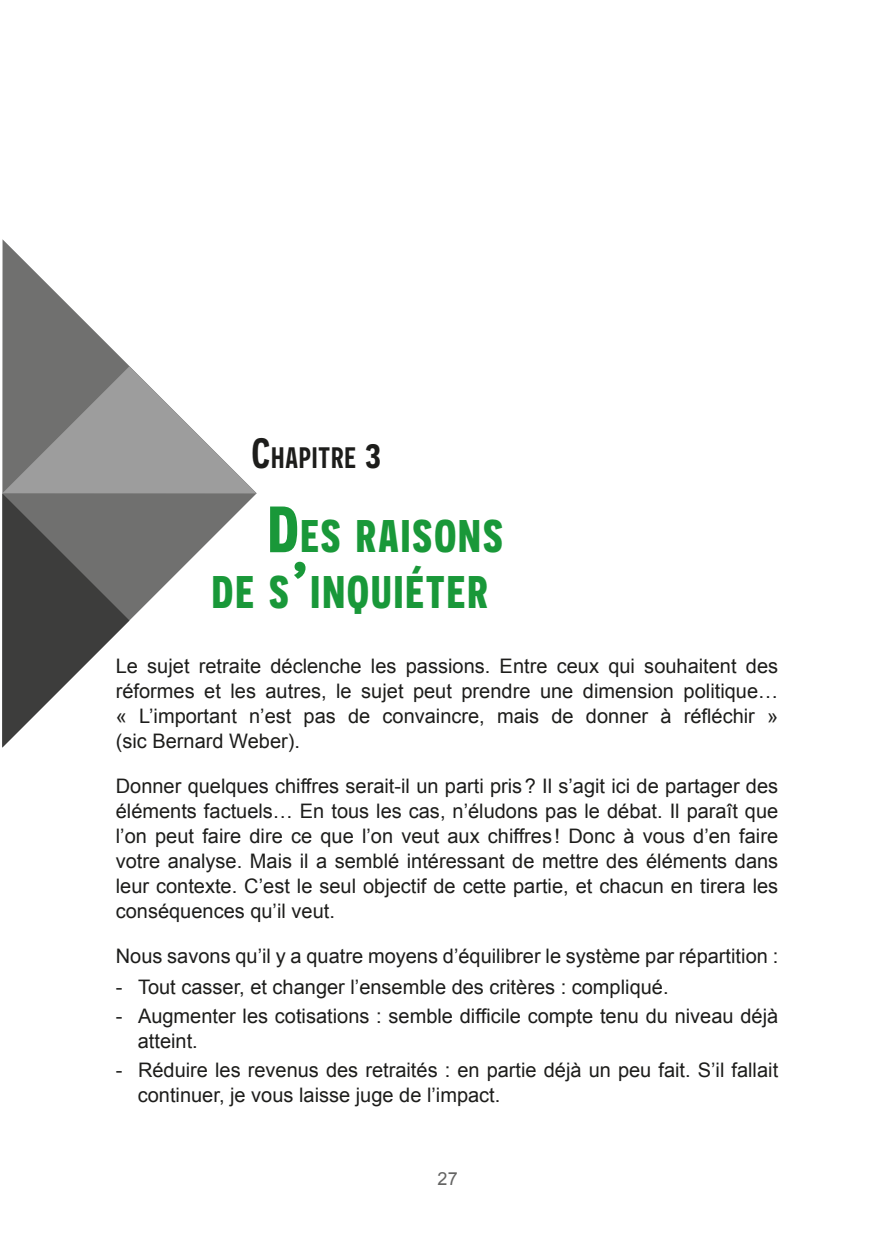
<style>
.page{position:relative;width:884px;height:1252px;background:#fff}
.page>*{position:absolute;margin:0;border:0;box-sizing:border-box;transform-origin:0 0}
._01-Titre_CHAPITRE_ok{font:700 45.6px/56px "Novecentosanscondensed";letter-spacing:.045em;color:#199839;scale:1.06 1}
._00-Numero_CHAPITRE_ok{font:600 29.6px "Novecentosanscondensed";letter-spacing:.03em;color:#1d1d1b;scale:1.04 1}
.TEXTE_COURANT_OK{font:20px/25px "Arial";color:#1d1d1b;text-align:justify}
.Texte_courant_avant_puce_ok{font:20px "Arial";color:#1d1d1b}
.t1{font:18px "Arial";color:#646463}
.s1{font-size:42.2px}
.s2{font-size:65.2px}
</style>
<div class="page">
<svg style="left:2px;top:239px;width:255px;height:255px"></svg>
<svg style="left:2px;top:366px;width:254px;height:382px"></svg>
<p class="_00-Numero_CHAPITRE_ok" style="left:252px;top:441px;width:126px"><span class="s1">C</span>HAPITRE <span class="s1">3</span></p>
<p class="_01-Titre_CHAPITRE_ok" style="left:212px;top:508px;width:276px;text-indent:56px"><span class="s2">D</span>ES RAISONS<br>DE S<span class="s2">’</span>INQUIÉTER</p>
<p class="TEXTE_COURANT_OK" style="left:116px;top:654px;width:663px">Le sujet retraite déclenche les passions. Entre ceux qui souhaitent des réformes et les autres, le sujet peut prendre une dimension politique… « L’important n’est pas de convaincre, mais de donner à réfléchir » (sic Bernard Weber).</p>
<p class="TEXTE_COURANT_OK" style="left:116px;top:774px;width:664px">Donner quelques chiffres serait-il un parti pris? Il s’agit ici de partager des éléments factuels… En tous les cas, n’éludons pas le débat. Il paraît que l’on peut faire dire ce que l’on veut aux chiffres ! Donc à vous d’en faire votre analyse. Mais il a semblé intéressant de mettre des éléments dans leur contexte. C’est le seul objectif de cette partie, et chacun en tirera les conséquences qu’il veut.</p>
<p class="Texte_courant_avant_puce_ok" style="left:116px;top:943px;width:664px">Nous savons qu’il y a quatre moyens d’équilibrer le système par répartition :</p>
<p class="TEXTE_COURANT_OK" style="left:116px;top:975px;width:554px">- Tout casser, et changer l’ensemble des critères : compliqué.</p>
<p class="TEXTE_COURANT_OK" style="left:138px;top:1004px;width:641px;text-indent:-22px">- Augmenter les cotisations : semble difficile compte tenu du niveau déjà atteint.</p>
<p class="TEXTE_COURANT_OK" style="left:138px;top:1058px;width:641px;text-indent:-22px">- Réduire les revenus des retraités : en partie déjà un peu fait. S’il fallait continuer, je vous laisse juge de l’impact.</p>
<p class="t1" style="left:437px;top:1167px;width:22px">27</p>
</div>
